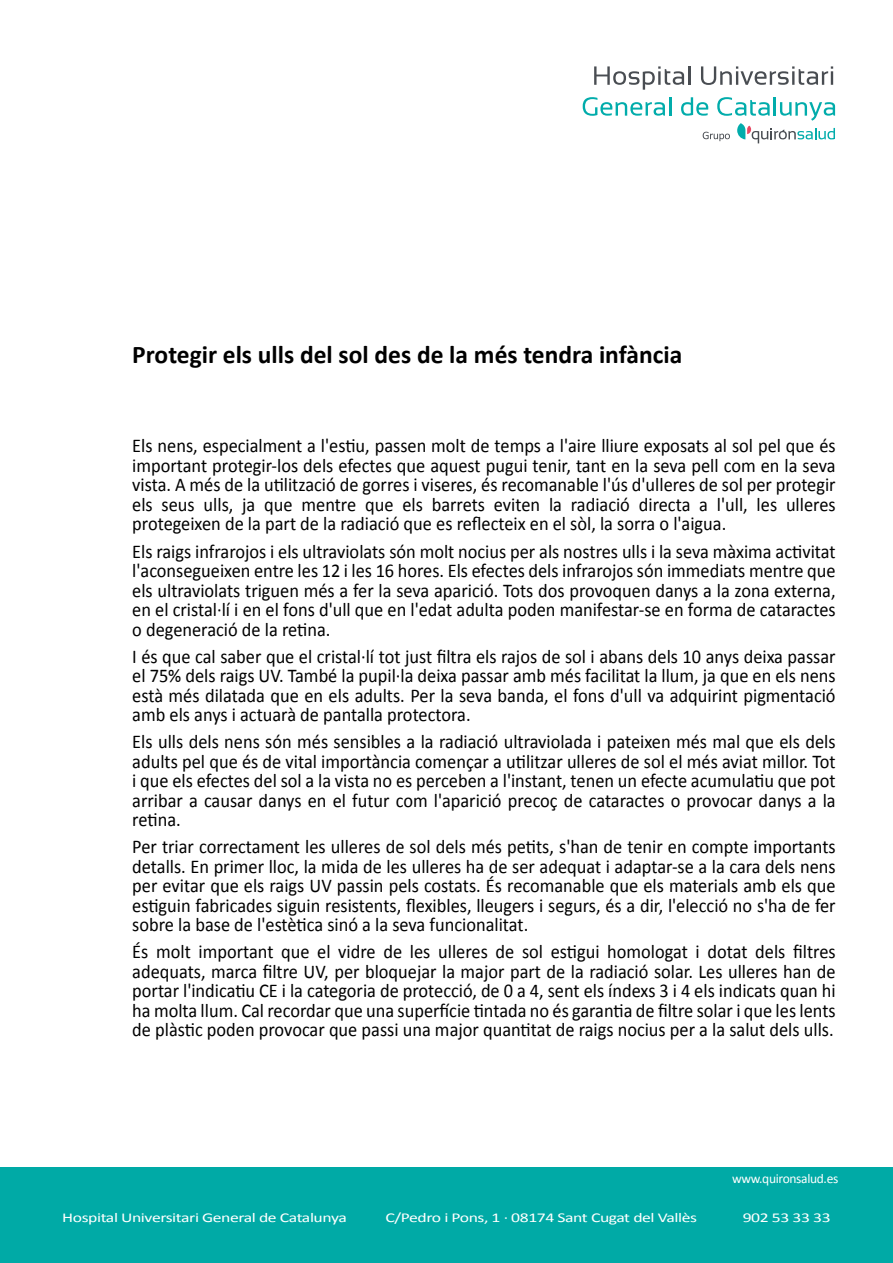
<style>
.page{position:relative;width:893px;height:1263px;background:#fff}
.page>*{position:absolute;margin:0;border:0;box-sizing:border-box;transform-origin:0 0}
.t1{font:700 25.5px "Calibri";color:#000}
.t2{font:19.5px/19.5px "Calibri";color:#000;text-align:justify;scale:.94 1}
.t3{font:13.5px "Calibri";letter-spacing:-.025em;color:#fff;scale:1.31 1}
.t4{font:13.5px "Calibri";letter-spacing:-.025em;color:#fff}
</style>
<div class="page">
<div style="left:0;top:1167px;width:893px;height:96px;background:#00aaa6"></div>
<svg style="left:594px;top:66px;width:96px;height:24px"></svg>
<svg style="left:701px;top:66px;width:132px;height:19px"></svg>
<svg style="left:583px;top:97px;width:88px;height:19px"></svg>
<svg style="left:681px;top:97px;width:154px;height:46px"></svg>
<h1 class="t1" style="left:132px;top:338px;width:551px">Protegir els ulls del sol des de la més tendra infància</h1>
<p class="t2" style="left:132px;top:436px;width:750px">Els nens, especialment a l'estiu, passen molt de temps a l'aire lliure exposats al sol pel que és important protegir-los dels efectes que aquest pugui tenir, tant en la seva pell com en la seva vista. A més de la utilització de gorres i viseres, és recomanable l'ús d'ulleres de sol per protegir els seus ulls, ja que mentre que els barrets eviten la radiació directa a l'ull, les ulleres protegeixen de la part de la radiació que es reflecteix en el sòl, la sorra o l'aigua.</p>
<p class="t2" style="left:132px;top:541px;width:750px">Els raigs infrarojos i els ultraviolats són molt nocius per als nostres ulls i la seva màxima activitat l'aconsegueixen entre les 12 i les 16 hores. Els efectes dels infrarojos són immediats mentre que els ultraviolats triguen més a fer la seva aparició. Tots dos provoquen danys a la zona externa, en el cristal·lí i en el fons d'ull que en l'edat adulta poden manifestar-se en forma de cataractes o degeneració de la retina.</p>
<p class="t2" style="left:132px;top:646px;width:750px">I és que cal saber que el cristal·lí tot just filtra els rajos de sol i abans dels 10 anys deixa passar el 75% dels raigs UV. També la pupil·la deixa passar amb més facilitat la llum, ja que en els nens està més dilatada que en els adults. Per la seva banda, el fons d'ull va adquirint pigmentació amb els anys i actuarà de pantalla protectora.</p>
<p class="t2" style="left:132px;top:732px;width:750px">Els ulls dels nens són més sensibles a la radiació ultraviolada i pateixen més mal que els dels adults pel que és de vital importància començar a utilitzar ulleres de sol el més aviat millor. Tot i que els efectes del sol a la vista no es perceben a l'instant, tenen un efecte acumulatiu que pot arribar a causar danys en el futur com l'aparició precoç de cataractes o provocar danys a la retina.</p>
<p class="t2" style="left:132px;top:837px;width:750px">Per triar correctament les ulleres de sol dels més petits, s'han de tenir en compte importants detalls. En primer lloc, la mida de les ulleres ha de ser adequat i adaptar-se a la cara dels nens per evitar que els raigs UV passin pels costats. És recomanable que els materials amb els que estiguin fabricades siguin resistents, flexibles, lleugers i segurs, és a dir, l'elecció no s'ha de fer sobre la base de l'estètica sinó a la seva funcionalitat.</p>
<p class="t2" style="left:132px;top:942px;width:750px">És molt important que el vidre de les ulleres de sol estigui homologat i dotat dels filtres adequats, marca filtre UV, per bloquejar la major part de la radiació solar. Les ulleres han de portar l'indicatiu CE i la categoria de protecció, de 0 a 4, sent els índexs 3 i 4 els indicats quan hi ha molta llum. Cal recordar que una superfície tintada no és garantia de filtre solar i que les lents de plàstic poden provocar que passi una major quantitat de raigs nocius per a la salut dels ulls.</p>
<p class="t4" style="left:732px;top:1170px;width:108px">www.quironsalud.es</p>
<p class="t3" style="left:62px;top:1209px;width:219px">Hospital Universitari General de Catalunya</p>
<p class="t3" style="left:385px;top:1209px;width:239px">C/Pedro i Pons, 1 · 08174 Sant Cugat del Vallès</p>
<p class="t3" style="left:743px;top:1209px;width:69px">902 53 33 33</p>
</div>
